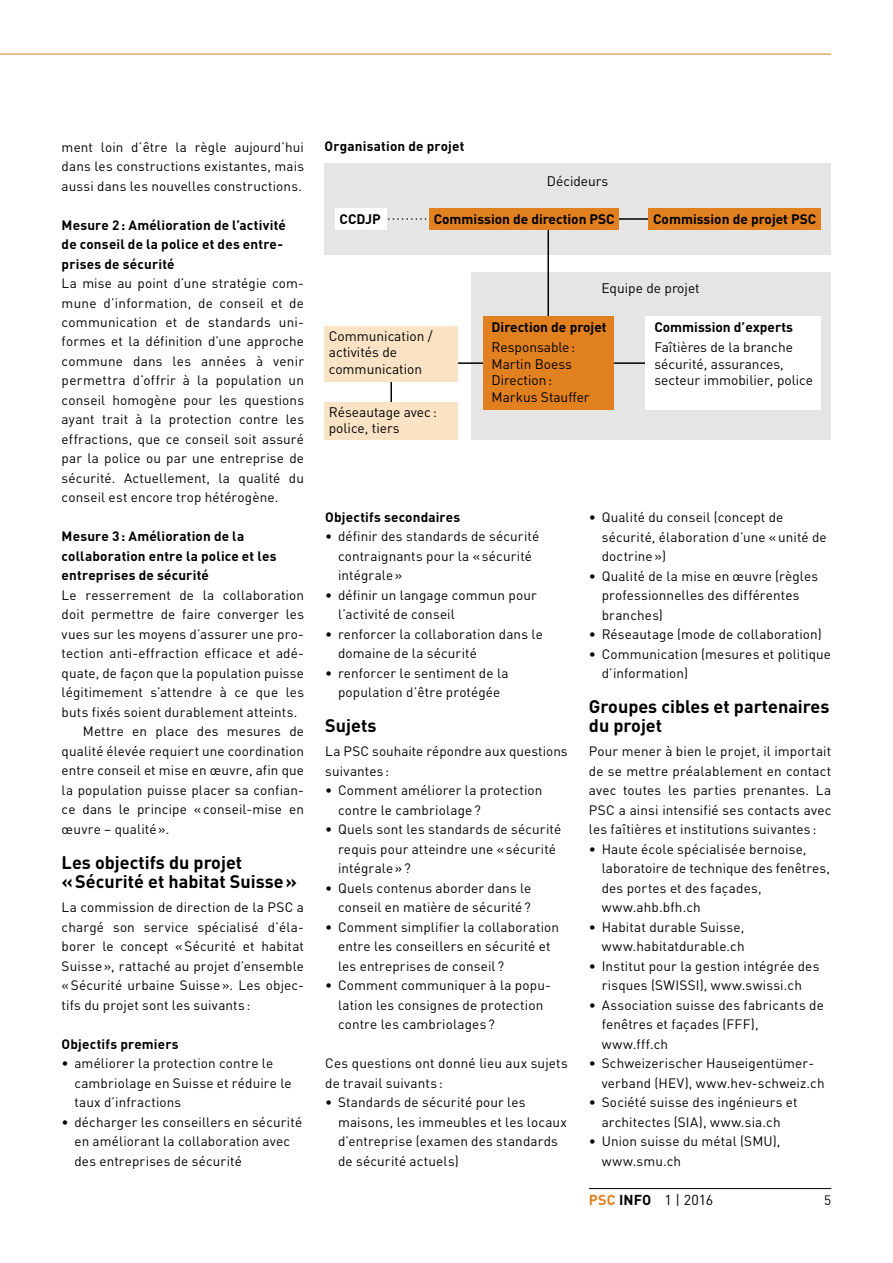
<style>
.page{position:relative;width:893px;height:1263px;background:#fff}
.page>*{position:absolute;margin:0;border:0;box-sizing:border-box;transform-origin:0 0}
.t1{font:700 18px/19.5px "DIN Weber";color:#000}
.t2{font:14.25px "DIN Weber";color:#000}
.t3{font:13.65px/16.5px "DIN Weber";color:#000}
.t4{font:700 13.65px "DIN Weber";color:#000}
.t5{font:13.5px/19.5px "DIN Weber";letter-spacing:.01em;color:#000}
.t6{font:700 13.5px/19.5px "DIN Weber";letter-spacing:.015em;color:#000}
.s1{font-weight:700;color:#e0801f}
.s2{font-weight:700}
</style>
<div class="page">
<hr style="left:589px;top:1188px;width:242px;height:1px;background:#000">
<hr style="left:0;top:54px;width:831px;height:1px;background:#e0801f">
<div style="left:325px;top:163px;width:506px;height:92px;background:#e5e5e5"></div>
<div style="left:471px;top:272px;width:360px;height:168px;background:#e5e5e5"></div>
<hr style="left:604px;top:362px;width:48px;height:2px;background:#000">
<hr style="left:453px;top:362px;width:48px;height:2px;background:#000">
<hr style="left:547px;top:210px;width:2px;height:116px;background:#000">
<hr style="left:390px;top:346px;width:2px;height:62px;background:#000">
<div style="left:483px;top:316px;width:130px;height:94px;background:#e0801f"></div>
<svg style="left:388px;top:218px;width:39px;height:2px"></svg>
<hr style="left:613px;top:218px;width:48px;height:2px;background:#000">
<div style="left:335px;top:208px;width:52px;height:22px;background:#fff"></div>
<div style="left:649px;top:208px;width:172px;height:22px;background:#e0801f"></div>
<div style="left:429px;top:208px;width:190px;height:22px;background:#e0801f"></div>
<div style="left:646px;top:316px;width:175px;height:94px;background:#fff"></div>
<div style="left:325px;top:326px;width:133px;height:56px;background:#fae2c4"></div>
<div style="left:325px;top:402px;width:133px;height:38px;background:#fae2c4"></div>
<p class="t5" style="left:62px;top:137px;width:244px;text-align:justify">ment loin d’être la règle aujourd’hui dans les constructions existantes, mais aussi dans les nouvelles constructions.</p>
<p class="t6" style="left:62px;top:214px;width:226px">Mesure 2: Amélioration de l’activité de conseil de la police et des entre&shy;prises de sécurité</p>
<p class="t5" style="left:62px;top:273px;width:244px;text-align:justify">La mise au point d’une stratégie com&shy;mune d’information, de conseil et de communication et de standards uni&shy;formes et la définition d’une approche commune dans les années à venir permettra d’offrir à la population un conseil homogène pour les questions ayant trait à la protection contre les effractions, que ce conseil soit assuré par la police ou par une entreprise de sécurité. Actuellement, la qualité du conseil est encore trop hétérogène.</p>
<p class="t6" style="left:62px;top:526px;width:216px">Mesure 3: Amélioration de la collaboration entre la police et les entreprises de sécurité</p>
<p class="t5" style="left:62px;top:585px;width:244px">Le resserrement de la collaboration</p>
<p class="t5" style="left:62px;top:605px;width:244px">doit permettre de faire converger les</p>
<p class="t5" style="left:62px;top:624px;width:244px">vues sur les moyens d’assurer une pro-</p>
<p class="t5" style="left:62px;top:643px;width:244px">tection anti-effraction efficace et adé-</p>
<p class="t5" style="left:62px;top:663px;width:244px">quate, de façon que la population puisse</p>
<p class="t5" style="left:62px;top:682px;width:244px">légitimement s’attendre à ce que les</p>
<p class="t5" style="left:62px;top:702px;width:237px">buts fixés soient durablement atteints.</p>
<p class="t5" style="left:83px;top:721px;width:223px">Mettre en place des mesures de</p>
<p class="t5" style="left:62px;top:741px;width:244px">qualité élevée requiert une coordination</p>
<p class="t5" style="left:62px;top:760px;width:244px">entre conseil et mise en œuvre, afin que</p>
<p class="t5" style="left:62px;top:780px;width:244px">la population puisse placer sa confian-</p>
<p class="t5" style="left:62px;top:799px;width:244px">ce dans le principe «conseil-mise en</p>
<p class="t5" style="left:62px;top:819px;width:109px">œuvre – qualité».</p>
<h1 class="t1" style="left:62px;top:851px;width:237px">Les objectifs du projet «Sécurité et habitat Suisse»</h1>
<p class="t5" style="left:62px;top:897px;width:244px;text-align:justify">La commission de direction de la PSC a chargé son service spécialisé d’éla&shy;borer le concept «Sécurité et habitat Suisse», rattaché au projet d’ensemble «Sécurité urbaine Suisse». Les objec&shy;tifs du projet sont les suivants :</p>
<p class="t6" style="left:62px;top:1033px;width:118px">Objectifs premiers</p>
<p class="t5" style="left:74px;top:1053px;width:219px;text-indent:-13px">• améliorer la protection contre le cambriolage en Suisse et réduire le taux d’infractions</p>
<p class="t5" style="left:74px;top:1112px;width:229px;text-indent:-13px">• décharger les conseillers en sécurité en améliorant la collaboration avec des entreprises de sécurité</p>
<p class="t6" style="left:325px;top:136px;width:141px">Organisation de projet</p>
<p class="t3" style="left:547px;top:172px;width:63px">Décideurs</p>
<p class="t4" style="left:340px;top:210px;width:43px">CCDJP</p>
<p class="t4" style="left:434px;top:210px;width:183px">Commission de direction PSC</p>
<p class="t4" style="left:653px;top:210px;width:165px">Commission de projet PSC</p>
<p class="t3" style="left:329px;top:328px;width:105px">Communication / activités de communication</p>
<p class="t3" style="left:329px;top:404px;width:109px">Réseautage avec : police, tiers</p>
<p class="t3" style="left:601px;top:280px;width:100px">Equipe de projet</p>
<p class="t4" style="left:492px;top:318px;width:117px">Direction de projet</p>
<p class="t3" style="left:492px;top:339px;width:100px">Responsable:<br>Martin Boess<br>Direction:<br>Markus Stauffer</p>
<p class="t4" style="left:654px;top:318px;width:140px">Commission d’experts</p>
<p class="t3" style="left:654px;top:339px;width:160px">Faîtières de la branche sécurité, assurances, secteur immobilier, police</p>
<p class="t6" style="left:325px;top:507px;width:137px">Objectifs secondaires</p>
<p class="t5" style="left:338px;top:527px;width:203px;text-indent:-13px">• définir des standards de sécurité contraignants pour la «sécurité intégrale»</p>
<p class="t5" style="left:338px;top:585px;width:200px;text-indent:-13px">• définir un langage commun pour l’activité de conseil</p>
<p class="t5" style="left:338px;top:624px;width:206px;text-indent:-13px">• renforcer la collaboration dans le domaine de la sécurité</p>
<p class="t5" style="left:325px;top:663px;width:185px;text-align:center">• renforcer le sentiment de la population d’être protégée</p>
<h1 class="t1" style="left:325px;top:715px;width:53px">Sujets</h1>
<p class="t5" style="left:325px;top:741px;width:244px">La PSC souhaite répondre aux questions suivantes :</p>
<p class="t5" style="left:338px;top:780px;width:206px;text-indent:-13px">• Comment améliorer la protection contre le cambriolage?</p>
<p class="t5" style="left:338px;top:819px;width:225px;text-indent:-13px">• Quels sont les standards de sécurité requis pour atteindre une «sécurité intégrale»?</p>
<p class="t5" style="left:325px;top:878px;width:208px;text-align:right">• Quels contenus aborder dans le conseil en matière de sécurité?</p>
<p class="t5" style="left:338px;top:917px;width:223px;text-indent:-13px">• Comment simplifier la collaboration entre les conseillers en sécurité et les entreprises de conseil ?</p>
<p class="t5" style="left:338px;top:975px;width:214px;text-indent:-13px">• Comment communiquer à la popu&shy;lation les consignes de protection contre les cambriolages ?</p>
<p class="t5" style="left:325px;top:1053px;width:244px">Ces questions ont donné lieu aux sujets de travail suivants :</p>
<p class="t5" style="left:338px;top:1092px;width:230px;text-indent:-13px">• Standards de sécurité pour les maisons, les immeubles et les locaux d’entreprise (examen des standards de sécurité actuels)</p>
<p class="t5" style="left:602px;top:507px;width:227px;text-indent:-13px">• Qualité du conseil (concept de sécurité, élaboration d’une «unité de doctrine»)</p>
<p class="t5" style="left:602px;top:566px;width:218px;text-indent:-13px">• Qualité de la mise en œuvre (règles professionnelles des différentes branches)</p>
<p class="t5" style="left:589px;top:624px;width:234px">• Réseautage (mode de collaboration)</p>
<p class="t5" style="left:602px;top:644px;width:231px;text-indent:-13px">• Communication (mesures et politique d’information)</p>
<h1 class="t1" style="left:589px;top:695px;width:242px">Groupes cibles et partenaires du projet</h1>
<p class="t5" style="left:589px;top:741px;width:244px;text-align:justify">Pour mener à bien le projet, il importait de se mettre préalablement en contact avec toutes les parties prenantes. La PSC a ainsi intensifié ses contacts avec les faîtières et institutions suivantes :</p>
<p class="t5" style="left:602px;top:839px;width:230px;text-indent:-13px">• Haute école spécialisée bernoise, laboratoire de technique des fenêtres, des portes et des façades, www.ahb.bfh.ch</p>
<p class="t5" style="left:589px;top:917px;width:157px;text-align:right">• Habitat durable Suisse, www.habitatdurable.ch</p>
<p class="t5" style="left:589px;top:956px;width:232px;text-align:center">• Institut pour la gestion intégrée des risques (SWISSI), www.swissi.ch</p>
<p class="t5" style="left:602px;top:995px;width:224px;text-indent:-13px">• Association suisse des fabricants de fenêtres et façades (FFF), www.fff.ch</p>
<p class="t5" style="left:602px;top:1053px;width:224px;text-indent:-13px">• Schweizerischer Hauseigentümer&shy;verband (HEV), www.hev-schweiz.ch</p>
<p class="t5" style="left:589px;top:1092px;width:210px;text-align:center">• Société suisse des ingénieurs et architectes (SIA), www.sia.ch</p>
<p class="t5" style="left:602px;top:1131px;width:180px;text-indent:-13px">• Union suisse du métal (SMU), www.smu.ch</p>
<p class="t2" style="left:589px;top:1190px;width:126px"><span class="s1">PSC</span> <span class="s2">info</span> 1 | 2016</p>
<p class="t5" style="left:824px;top:1190px;width:9px">5</p>
</div>
